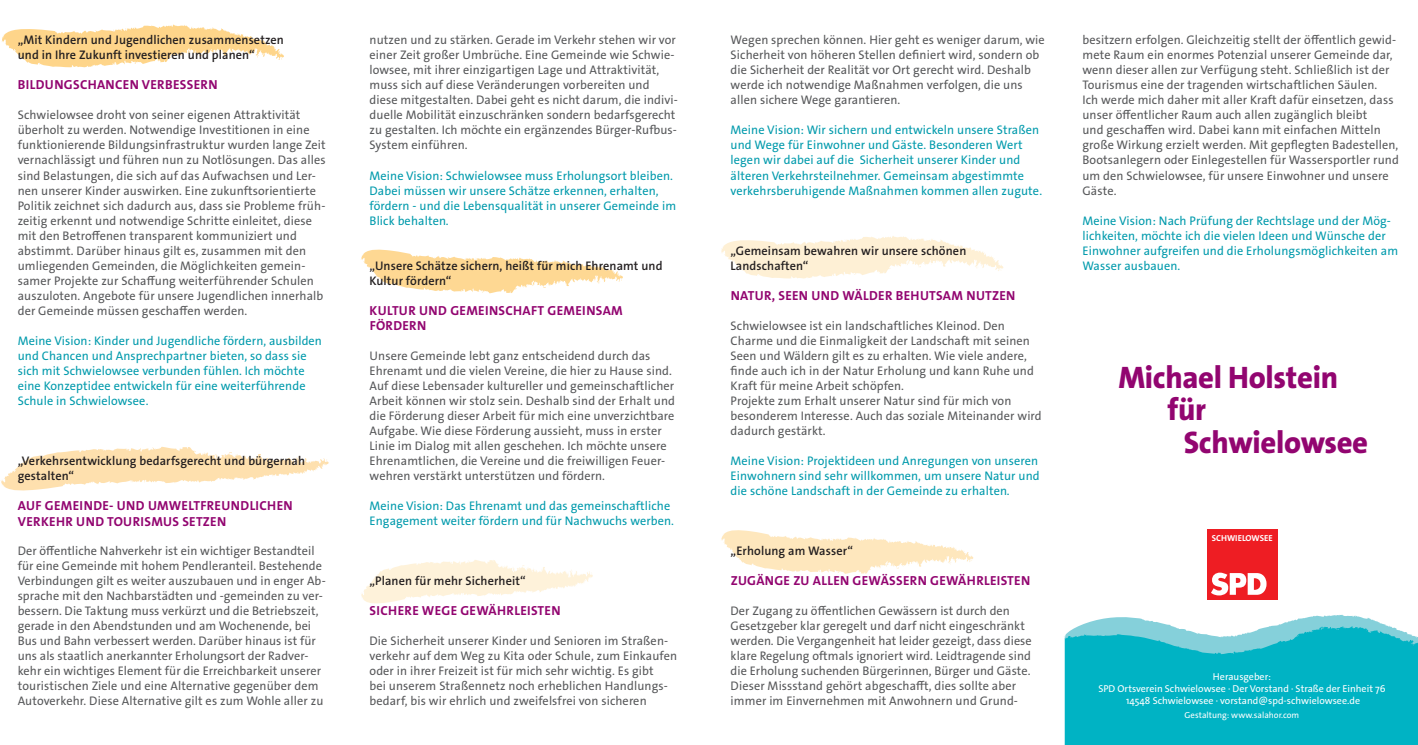
<style>
.page{position:relative;width:1418px;height:745px;background:#fff}
.page>*{position:absolute;margin:0;border:0;box-sizing:border-box;transform-origin:0 0}
.t1{font:800 31.25px "The Sans Os F";letter-spacing:-.01em;color:#920570}
.t2{font:700 13.12px/15.8px "The Sans Os F";letter-spacing:.025em;color:#920570}
.t3{font:12.5px/15px "The Sans Os F";letter-spacing:.01em;color:#57585a}
.t4{font:12.5px/15px "The Sans Os F";letter-spacing:.01em;color:#009aac}
.t5{font:600 12.5px/15px "The Sans Os F";letter-spacing:.01em;color:#231f20}
.t6{font:10px/12px "The Sans Os F";color:#fff;text-align:center}
.t7{font:8.75px "The Sans Os F";color:#fff}
.t8{font:700 8.62px "The Sans Os F";color:#fff}
</style>
<div class="page">
<svg style="left:1px;top:446px;width:328px;height:45px"></svg>
<svg style="left:1px;top:24px;width:283px;height:44px"></svg>
<div style="left:1064px;top:654px;width:353px;height:90px;background:#00b3c4"></div>
<svg style="left:1064px;top:614px;width:353px;height:40px"></svg>
<div style="left:1206px;top:529px;width:71px;height:70px;background:#ee1d23"></div>
<svg style="left:1211px;top:572px;width:55px;height:23px"></svg>
<svg style="left:721px;top:236px;width:282px;height:43px"></svg>
<svg style="left:721px;top:530px;width:252px;height:44px"></svg>
<svg style="left:361px;top:249px;width:262px;height:45px"></svg>
<svg style="left:361px;top:560px;width:232px;height:44px"></svg>
<p class="t5" style="left:18px;top:33px;width:268px">„Mit Kindern und Jugendlichen zusammensetzen und in Ihre Zukunft investieren und planen“</p>
<p class="t2" style="left:18px;top:77px;width:201px">BILDUNGSCHANCEN VERBESSERN</p>
<p class="t3" style="left:18px;top:108px;width:309px">Schwielowsee droht von seiner eigenen Attraktivität überholt zu werden. Notwendige Investitionen in eine funktionierende Bildungsinfrastruktur wurden lange Zeit vernachlässigt und führen nun zu Notlösungen. Das alles sind Belastungen, die sich auf das Aufwachsen und Ler&shy;nen unserer Kinder auswirken. Eine zukunftsorientierte Politik zeichnet sich dadurch aus, dass sie Probleme früh&shy;zeitig erkennt und notwendige Schritte einleitet, diese mit den Betroffenen transparent kommuniziert und abstimmt. Darüber hinaus gilt es, zusammen mit den umliegenden Gemeinden, die Möglichkeiten gemein&shy;samer Projekte zur Schaffung weiterführender Schulen auszuloten. Angebote für unsere Jugendlichen innerhalb der Gemeinde müssen geschaffen werden.</p>
<p class="t4" style="left:18px;top:333px;width:306px">Meine Vision: Kinder und Jugendliche fördern, ausbilden und Chancen und Ansprechpartner bieten, so dass sie sich mit Schwielowsee verbunden fühlen. Ich möchte eine Konzeptidee entwickeln für eine weiterführende Schule in Schwielowsee.</p>
<p class="t5" style="left:18px;top:453px;width:289px">„Verkehrsentwicklung bedarfsgerecht und bürgernah gestalten“</p>
<p class="t2" style="left:18px;top:497px;width:276px">AUF GEMEINDE- UND UMWELTFREUNDLICHEN<br>VERKEHR UND TOURISMUS SETZEN</p>
<p class="t3" style="left:18px;top:543px;width:309px">Der öffentliche Nahverkehr ist ein wichtiger Bestandteil für eine Gemeinde mit hohem Pendleranteil. Bestehende Verbindungen gilt es weiter auszubauen und in enger Ab&shy;sprache mit den Nachbarstädten und -gemeinden zu ver&shy;bessern. Die Taktung muss verkürzt und die Betriebszeit, gerade in den Abendstunden und am Wochenende, bei Bus und Bahn verbessert werden. Darüber hinaus ist für uns als staatlich anerkannter Erholungsort der Radver&shy;kehr ein wichtiges Element für die Erreichbarkeit unserer touristischen Ziele und eine Alternative gegenüber dem Autoverkehr. Diese Alternative gilt es zum Wohle aller zu</p>
<p class="t3" style="left:369px;top:33px;width:310px">nutzen und zu stärken. Gerade im Verkehr stehen wir vor einer Zeit großer Umbrüche. Eine Gemeinde wie Schwie&shy;lowsee, mit ihrer einzigartigen Lage und Attraktivität, muss sich auf diese Veränderungen vorbereiten und diese mitgestalten. Dabei geht es nicht darum, die indivi&shy;duelle Mobilität einzuschränken sondern bedarfsgerecht zu gestalten. Ich möchte ein ergänzendes Bürger-Rufbus-System einführen.</p>
<p class="t4" style="left:369px;top:168px;width:308px">Meine Vision: Schwielowsee muss Erholungsort bleiben.<br>Dabei müssen wir unsere Schätze erkennen, erhalten, fördern - und die Lebensqualität in unserer Gemeinde im Blick behalten.</p>
<p class="t5" style="left:369px;top:258px;width:294px">„Unsere Schätze sichern, heißt für mich Ehrenamt und<br>Kultur fördern“</p>
<p class="t2" style="left:369px;top:302px;width:255px">KULTUR UND GEMEINSCHAFT GEMEINSAM<br>FÖRDERN</p>
<p class="t3" style="left:369px;top:348px;width:307px">Unsere Gemeinde lebt ganz entscheidend durch das Ehrenamt und die vielen Vereine, die hier zu Hause sind.<br>Auf diese Lebensader kultureller und gemeinschaftlicher Arbeit können wir stolz sein. Deshalb sind der Erhalt und die Förderung dieser Arbeit für mich eine unverzichtbare Aufgabe. Wie diese Förderung aussieht, muss in erster Linie im Dialog mit allen geschehen. Ich möchte unsere Ehrenamtlichen, die Vereine und die freiwilligen Feuer&shy;wehren verstärkt unterstützen und fördern.</p>
<p class="t4" style="left:369px;top:498px;width:306px">Meine Vision: Das Ehrenamt und das gemeinschaftliche<br>Engagement weiter fördern und für Nachwuchs werben.</p>
<p class="t5" style="left:369px;top:573px;width:158px">„Planen für mehr Sicherheit“</p>
<p class="t2" style="left:369px;top:602px;width:192px">SICHERE WEGE GEWÄHRLEISTEN</p>
<p class="t3" style="left:369px;top:633px;width:309px">Die Sicherheit unserer Kinder und Senioren im Straßen&shy;verkehr auf dem Weg zu Kita oder Schule, zum Einkaufen oder in ihrer Freizeit ist für mich sehr wichtig. Es gibt<br>bei unserem Straßennetz noch erheblichen Handlungs&shy;bedarf, bis wir ehrlich und zweifelsfrei von sicheren</p>
<p class="t3" style="left:730px;top:33px;width:316px">Wegen sprechen können. Hier geht es weniger darum, wie Sicherheit von höheren Stellen definiert wird, sondern ob die Sicherheit der Realität vor Ort gerecht wird. Deshalb werde ich notwendige Maßnahmen verfolgen, die uns allen sichere Wege garantieren.</p>
<p class="t4" style="left:730px;top:123px;width:313px">Meine Vision: Wir sichern und entwickeln unsere Straßen und Wege für Einwohner und Gäste. Besonderen Wert legen wir dabei auf die Sicherheit unserer Kinder und älteren Verkehrsteilnehmer. Gemeinsam abgestimmte verkehrsberuhigende Maßnahmen kommen allen zugute.</p>
<p class="t5" style="left:730px;top:243px;width:237px">„Gemeinsam bewahren wir unsere schönen<br>Landschaften“</p>
<p class="t2" style="left:730px;top:287px;width:286px">NATUR, SEEN UND WÄLDER BEHUTSAM NUTZEN</p>
<p class="t3" style="left:730px;top:318px;width:313px">Schwielowsee ist ein landschaftliches Kleinod. Den Charme und die Einmaligkeit der Landschaft mit seinen Seen und Wäldern gilt es zu erhalten. Wie viele andere, finde auch ich in der Natur Erholung und kann Ruhe und Kraft für meine Arbeit schöpfen.<br>Projekte zum Erhalt unserer Natur sind für mich von besonderem Interesse. Auch das soziale Miteinander wird dadurch gestärkt.</p>
<p class="t4" style="left:730px;top:453px;width:310px">Meine Vision: Projektideen und Anregungen von unseren<br>Einwohnern sind sehr willkommen, um unsere Natur und die schöne Landschaft in der Gemeinde zu erhalten.</p>
<p class="t5" style="left:730px;top:543px;width:124px">„Erholung am Wasser“</p>
<p class="t2" style="left:730px;top:572px;width:301px">ZUGÄNGE ZU ALLEN GEWÄSSERN GEWÄHRLEISTEN</p>
<p class="t3" style="left:730px;top:603px;width:303px">Der Zugang zu öffentlichen Gewässern ist durch den Gesetzgeber klar geregelt und darf nicht eingeschränkt werden. Die Vergangenheit hat leider gezeigt, dass diese klare Regelung oftmals ignoriert wird. Leidtragende sind die Erholung suchenden Bürgerinnen, Bürger und Gäste.<br>Dieser Missstand gehört abgeschafft, dies sollte aber immer im Einvernehmen mit Anwohnern und Grund-</p>
<p class="t3" style="left:1082px;top:33px;width:318px">besitzern erfolgen. Gleichzeitig stellt der öffentlich gewid&shy;mete Raum ein enormes Potenzial unserer Gemeinde dar, wenn dieser allen zur Verfügung steht. Schließlich ist der Tourismus eine der tragenden wirtschaftlichen Säulen.<br>Ich werde mich daher mit aller Kraft dafür einsetzen, dass unser öffentlicher Raum auch allen zugänglich bleibt<br>und geschaffen wird. Dabei kann mit einfachen Mitteln große Wirkung erzielt werden. Mit gepflegten Badestellen, Bootsanlegern oder Einlegestellen für Wassersportler rund um den Schwielowsee, für unsere Einwohner und unsere Gäste.</p>
<p class="t4" style="left:1082px;top:213px;width:317px">Meine Vision: Nach Prüfung der Rechtslage und der Mög&shy;lichkeiten, möchte ich die vielen Ideen und Wünsche der Einwohner aufgreifen und die Erholungsmöglichkeiten am Wasser ausbauen.</p>
<h1 class="t1" style="left:1118px;top:356px;width:221px">Michael Holstein</h1>
<h1 class="t1" style="left:1167px;top:389px;width:40px">für</h1>
<h1 class="t1" style="left:1183px;top:421px;width:186px">Schwielowsee</h1>
<p class="t8" style="left:1211px;top:532px;width:62px">SCHWIELOWSEE</p>
<p class="t6" style="left:1098px;top:670px;width:289px">Herausgeber:<br>SPD Ortsverein Schwielowsee · Der Vorstand · Straße der Einheit 76<br>14548 Schwielowsee · vorstand@spd-schwielowsee.de</p>
<p class="t7" style="left:1184px;top:709px;width:116px">Gestaltung: www.salahor.com</p>
</div>
